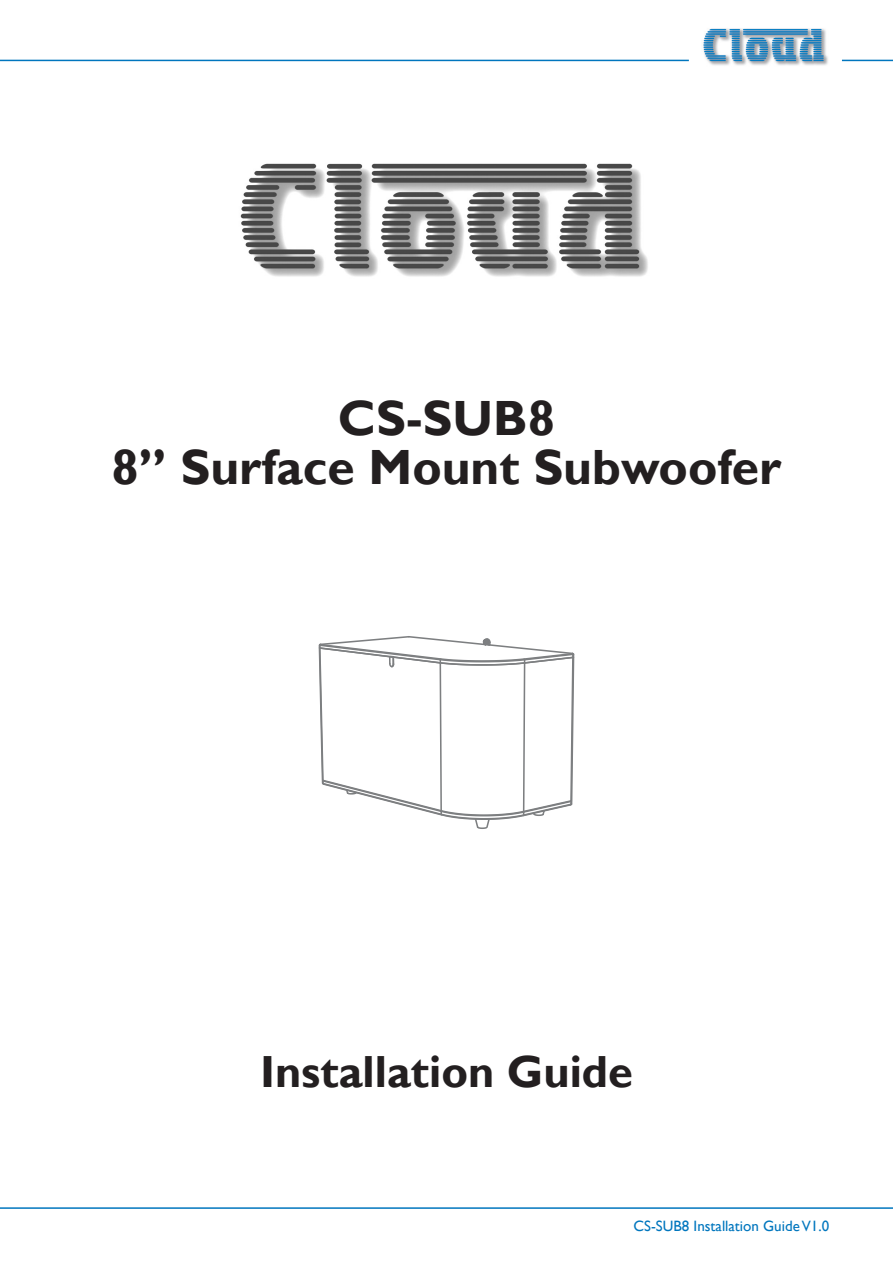
<style>
.page{position:relative;width:893px;height:1263px;background:#fff}
.page>*{position:absolute;margin:0;border:0;box-sizing:border-box;transform-origin:0 0}
.Front_Page_text{font:700 49.5px "Gill Sans";color:#231f20}
.Front_Page_text-2{font:700 45px "Gill Sans";color:#231f20}
.t1{font:15px "Gill Sans";color:#0076be}
</style>
<div class="page">
<hr style="left:0;top:1207px;width:893px;height:2px;background:#0076be">
<img style="left:703px;top:28px;width:125px;height:38px">
<hr style="left:842px;top:60px;width:51px;height:1px;background:#0076be">
<hr style="left:0;top:60px;width:689px;height:1px;background:#0076be">
<img style="left:240px;top:163px;width:408px;height:114px">
<svg style="left:318px;top:636px;width:257px;height:193px"></svg>
<p class="Front_Page_text" style="left:338px;top:388px;width:219px">CS-SUB8</p>
<p class="Front_Page_text" style="left:112px;top:437px;width:671px">8” Surface Mount Subwoofer</p>
<p class="Front_Page_text-2" style="left:260px;top:1044px;width:374px">Installation Guide</p>
<p class="t1" style="left:634px;top:1217px;width:197px">CS-SUB8 Installation Guide V1.0</p>
</div>
